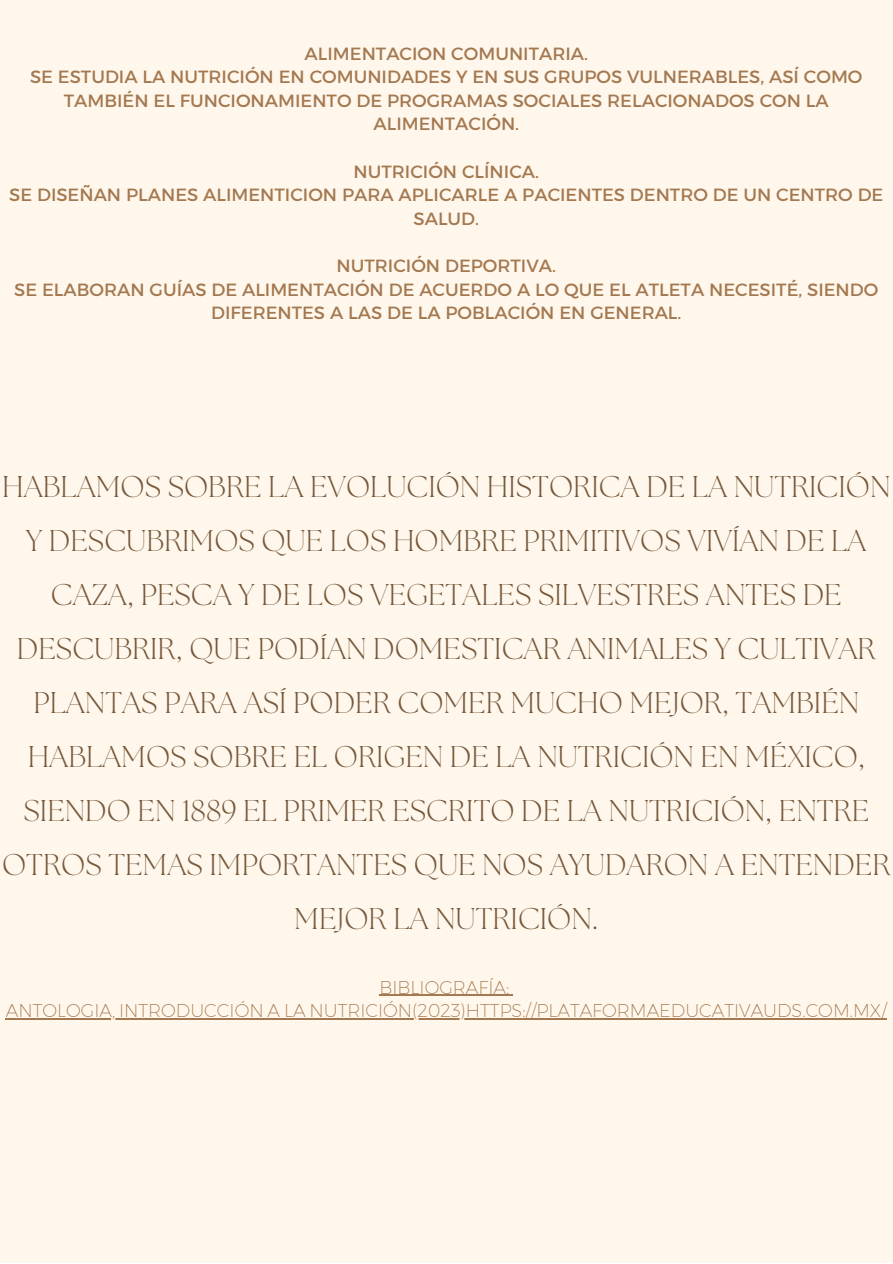
<style>
.page{position:relative;width:893px;height:1264px;background:#fff}
.page>*{position:absolute;margin:0;border:0;box-sizing:border-box;transform-origin:0 0}
.t1{font:300 30px/54px "The Seasons";color:#76583b;text-align:center}
.t2{font:18px/23.5px "Kief Montaser Regular";color:#a47951;text-align:center}
.t3{font:300 18px "Kief Montaser Extra";color:#a47951}
</style>
<div class="page">
<div style="left:0;top:0;width:892px;height:1262px;background:#fff7eb"></div>
<hr style="left:379px;top:994px;width:130px;height:2px;background:#a47951">
<hr style="left:6px;top:1018px;width:880px;height:1px;background:#a47951">
<p class="t2" style="left:304px;top:41px;width:285px">ALIMENTACION COMUNITARIA.</p>
<p class="t2" style="left:30px;top:65px;width:833px">SE ESTUDIA LA NUTRICIÓN EN COMUNIDADES Y EN SUS GRUPOS VULNERABLES, ASÍ COMO<br>TAMBIÉN EL FUNCIONAMIENTO DE PROGRAMAS SOCIALES RELACIONADOS CON LA<br>ALIMENTACIÓN.</p>
<p class="t2" style="left:353px;top:159px;width:187px">NUTRICIÓN CLÍNICA.</p>
<p class="t2" style="left:9px;top:183px;width:875px">SE DISEÑAN PLANES ALIMENTICION PARA APLICARLE A PACIENTES DENTRO DE UN CENTRO DE<br>SALUD.</p>
<p class="t2" style="left:336px;top:254px;width:221px">NUTRICIÓN DEPORTIVA.</p>
<p class="t2" style="left:14px;top:277px;width:865px">SE ELABORAN GUÍAS DE ALIMENTACIÓN DE ACUERDO A LO QUE EL ATLETA NECESITÉ, SIENDO<br>DIFERENTES A LAS DE LA POBLACIÓN EN GENERAL.</p>
<p class="t1" style="left:2px;top:462px;width:889px">HABLAMOS SOBRE LA EVOLUCIÓN HISTORICA DE LA NUTRICIÓN Y DESCUBRIMOS QUE LOS HOMBRE PRIMITIVOS VIVÍAN DE LA CAZA, PESCA Y DE LOS VEGETALES SILVESTRES ANTES DE DESCUBRIR, QUE PODÍAN DOMESTICAR ANIMALES Y CULTIVAR PLANTAS PARA ASÍ PODER COMER MUCHO MEJOR, TAMBIÉN HABLAMOS SOBRE EL ORIGEN DE LA NUTRICIÓN EN MÉXICO, SIENDO EN 1889 EL PRIMER ESCRITO DE LA NUTRICIÓN, ENTRE OTROS TEMAS IMPORTANTES QUE NOS AYUDARON A ENTENDER MEJOR LA NUTRICIÓN.</p>
<p class="t3" style="left:379px;top:976px;width:131px">BIBLIOGRAFÍA:</p>
<p class="t3" style="left:6px;top:999px;width:882px">ANTOLOGIA, INTRODUCCIÓN A LA NUTRICIÓN(2023)HTTPS://PLATAFORMAEDUCATIVAUDS.COM.MX/</p>
</div>
